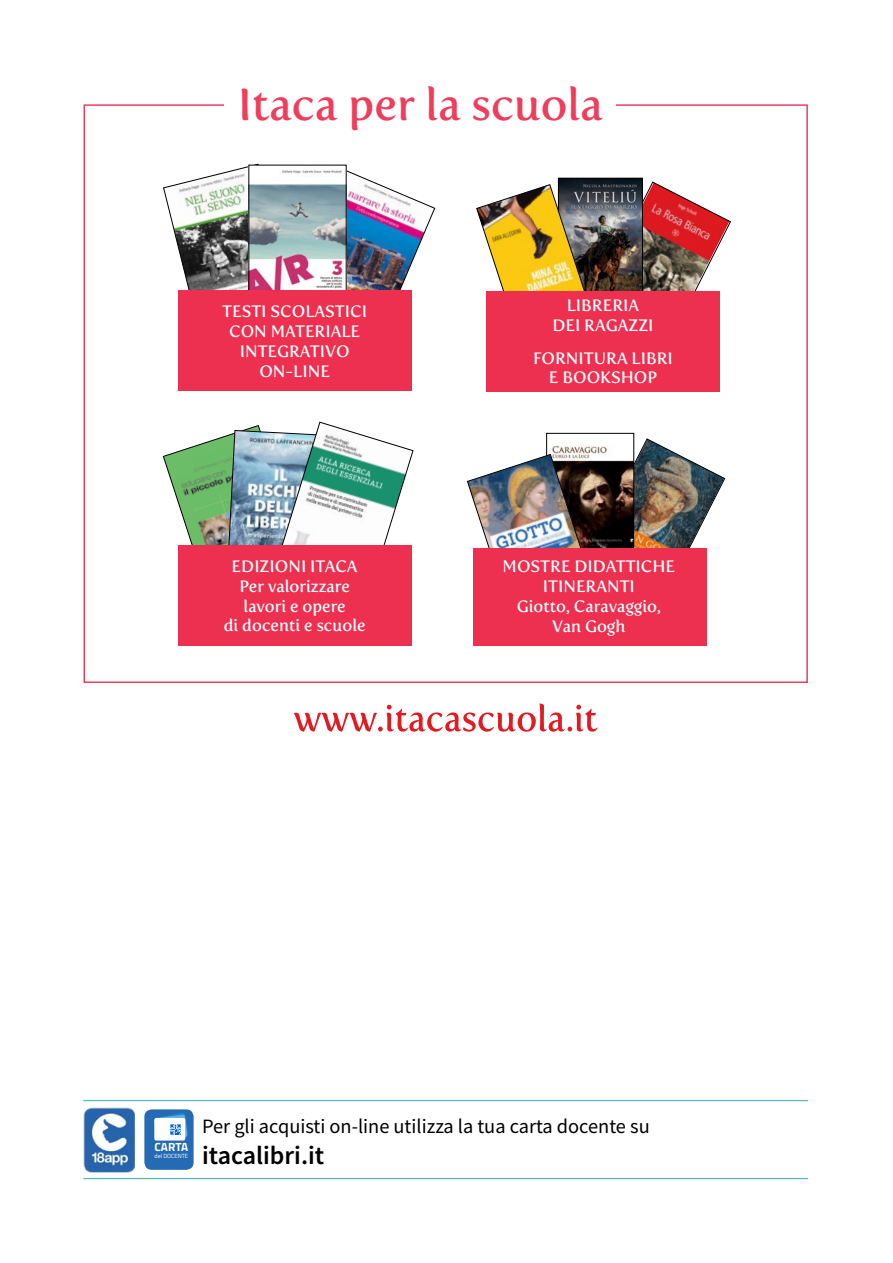
<style>
.page{position:relative;width:893px;height:1263px;background:#fff}
.page>*{position:absolute;margin:0;border:0;box-sizing:border-box;transform-origin:0 0}
.Titolo_retro{font:44.4px "Fertigo Pro";color:#ef3d5c}
.t1{font:600 25.95px "Source Sans Pro";color:#000}
.t2{font:20.4px "Source Sans Pro";color:#000}
.t3{font:16.5px/19.8px "Fertigo Pro";color:#fff;text-align:center}
.t4{font:700 11.85px "Titillium Web";color:#fff}
.t5{font:6px "Titillium Web";color:#fff}
</style>
<div class="page">
<svg style="left:294px;top:703px;width:304px;height:29px"></svg>
<svg style="left:643px;top:182px;width:88px;height:109px"></svg>
<img style="left:560px;top:180px;width:81px;height:111px">
<div style="left:558px;top:178px;width:85px;height:126px;border:1px solid #000"></div>
<img style="left:476px;top:184px;width:111px;height:107px">
<div style="left:486px;top:291px;width:234px;height:101px;background:#ee3050"></div>
<img style="left:467px;top:438px;width:258px;height:110px">
<div style="left:473px;top:548px;width:234px;height:97px;background:#ee3050"></div>
<img style="left:163px;top:164px;width:272px;height:126px">
<img style="left:251px;top:167px;width:93px;height:123px">
<div style="left:178px;top:290px;width:234px;height:101px;background:#ee3050"></div>
<img style="left:163px;top:422px;width:250px;height:123px">
<div style="left:178px;top:545px;width:234px;height:100px;background:#ee3050"></div>
<div style="left:144px;top:1109px;width:50px;height:61px;background:#246bb3;border-radius:7px"></div>
<svg style="left:154px;top:1112px;width:35px;height:28px"></svg>
<hr style="left:83px;top:1100px;width:725px;height:1px;background:#5cb9c0">
<hr style="left:83px;top:1178px;width:725px;height:1px;background:#5cb9c0">
<img style="left:83px;top:1107px;width:52px;height:65px">
<p class="Titolo_retro" style="left:238px;top:79px;width:366px">Itaca per la scuola</p>
<p class="t3" style="left:222px;top:302px;width:146px">TESTI SCOLASTICI</p>
<p class="t3" style="left:229px;top:322px;width:133px">CON MATERIALE<br>INTEGRATIVO<br>ON-LINE</p>
<p class="t3" style="left:263px;top:361px;width:64px">ONLINE</p>
<p class="t3" style="left:232px;top:556px;width:128px">EDIZIONI ITACA</p>
<p class="t3" style="left:224px;top:576px;width:143px">Per valorizzare lavori e opere<br>di docenti e scuole</p>
<p class="t3" style="left:552px;top:296px;width:103px">LIBRERIA<br>DEI RAGAZZI</p>
<p class="t3" style="left:533px;top:348px;width:141px">FORNITURA LIBRI<br>E BOOKSHOP</p>
<p class="t3" style="left:503px;top:557px;width:174px">MOSTRE DIDATTICHE<br>ITINERANTI</p>
<p class="t3" style="left:517px;top:596px;width:146px">Giotto, Caravaggio,<br>Van Gogh</p>
<p class="t4" style="left:155px;top:1138px;width:35px">CARTA</p>
<p class="t5" style="left:155px;top:1151px;width:35px">del DOCENTE</p>
<p class="t2" style="left:202px;top:1113px;width:449px">Per gli acquisti on-line utilizza la tua carta docente su</p>
<p class="t1" style="left:202px;top:1139px;width:124px">itacalibri.it</p>
</div>
